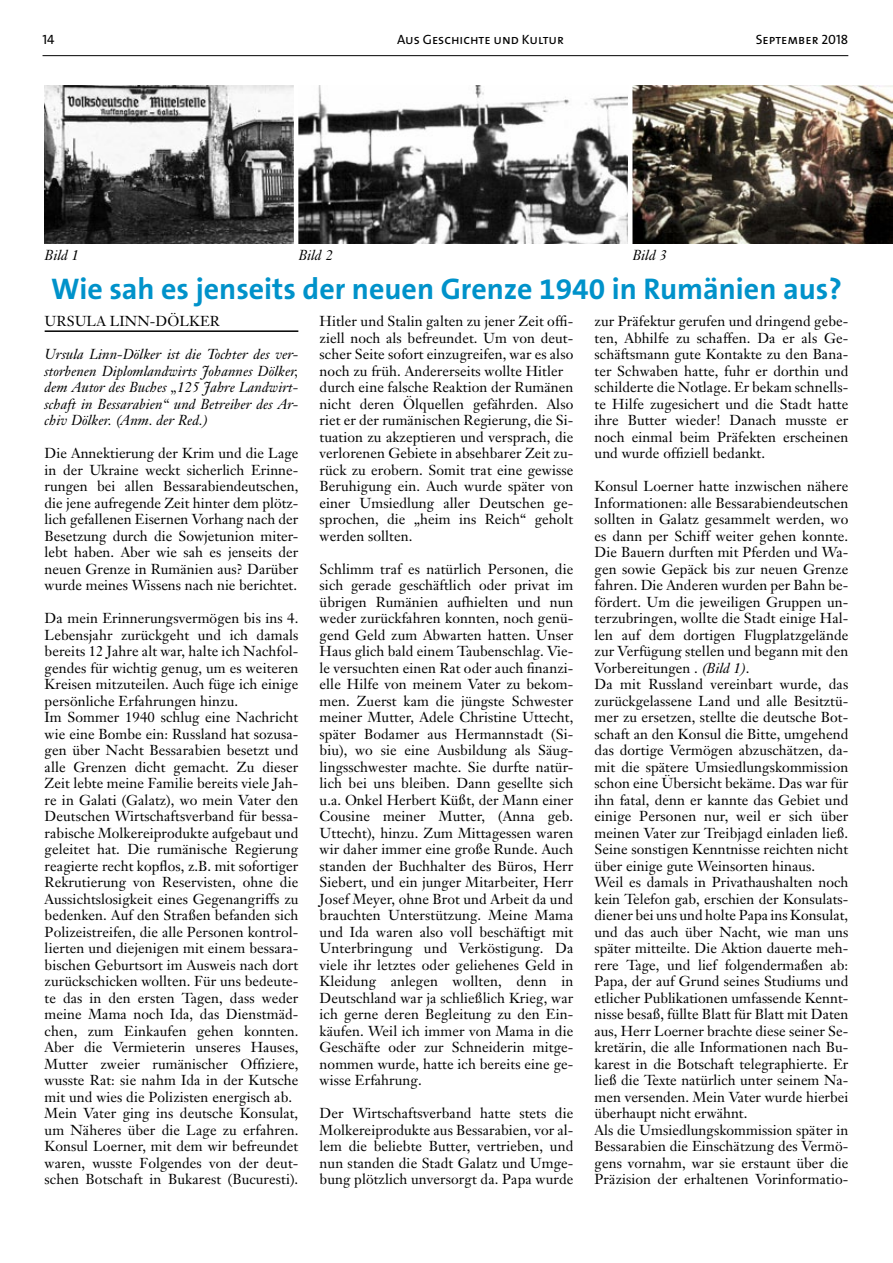
<style>
.page{position:relative;width:893px;height:1263px;background:#fff}
.page>*{position:absolute;margin:0;border:0;box-sizing:border-box;transform-origin:0 0}
.t1{font:700 30px "The Sans B7";color:#0092ca}
.t2{font:14.25px/16.5px "Janson Text";letter-spacing:.005em;color:#000;text-align:justify}
.t3{font:italic 14.25px/16.5px "Janson Text";letter-spacing:.005em;color:#000;text-align:justify}
.t4{font:13.5px "The Sans Caps";color:#000}
.s1{font-style:italic}
</style>
<div class="page">
<hr style="left:43px;top:55px;width:805px;height:1px;background:#000">
<hr style="left:45px;top:330px;width:253px;height:2px;background:#000">
<img style="left:45px;top:85px;width:848px;height:159px">
<hr style="left:294px;top:79px;width:4px;height:181px;background:#fff">
<hr style="left:628px;top:79px;width:4px;height:181px;background:#fff">
<p class="t4" style="left:43px;top:28px;width:14px">14</p>
<p class="t4" style="left:397px;top:28px;width:169px">Aus Geschichte und Kultur</p>
<p class="t4" style="left:756px;top:28px;width:94px">September 2018</p>
<p class="t3" style="left:45px;top:247px;width:36px">Bild 1</p>
<p class="t3" style="left:298px;top:247px;width:36px">Bild 2</p>
<p class="t3" style="left:632px;top:247px;width:36px">Bild 3</p>
<h1 class="t1" style="left:51px;top:273px;width:792px">Wie sah es jenseits der neuen Grenze 1940 in Rumänien aus?</h1>
<p class="t2" style="left:45px;top:313px;width:23px">Ursula</p>
<p class="t2" style="left:110px;top:313px;width:21px">Linn</p>
<p class="t2" style="left:150px;top:313px;width:41px">-Dölker</p>
<p class="t3" style="left:45px;top:346px;width:255px">Ursula Linn-Dölker ist die Tochter des ver&shy;storbenen Diplomlandwirts Johannes Dölker, dem Autor des Buches „125 Jahre Landwirt&shy;schaft in Bessarabien“ und Betreiber des Ar&shy;chiv Dölker. (Anm. der Red.)</p>
<p class="t2" style="left:45px;top:445px;width:255px">Die Annektierung der Krim und die Lage in der Ukraine weckt sicherlich Erinne&shy;rungen bei allen Bessarabiendeutschen, die jene aufregende Zeit hinter dem plötz&shy;lich gefallenen Eisernen Vorhang nach der Besetzung durch die Sowjetunion miter&shy;lebt haben. Aber wie sah es jenseits der neuen Grenze in Rumänien aus? Darüber wurde meines Wissens nach nie berichtet.</p>
<p class="t2" style="left:45px;top:610px;width:255px;text-align:left">Da mein Erinnerungsvermögen bis ins 4.<br>Lebensjahr zurückgeht und ich damals bereits 12 Jahre alt war, halte ich Nachfol&shy;gendes für wichtig genug, um es weiteren Kreisen mitzuteilen. Auch füge ich einige persönliche Erfahrungen hinzu.<br>Im Sommer 1940 schlug eine Nachricht wie eine Bombe ein: Russland hat sozusa&shy;gen über Nacht Bessarabien besetzt und alle Grenzen dicht gemacht. Zu dieser Zeit lebte meine Familie bereits viele Jah&shy;re in Galati (Galatz), wo mein Vater den Deutschen Wirtschaftsverband für bessa&shy;rabische Molkereiprodukte aufgebaut und geleitet hat. Die rumänische Regierung reagierte recht kopflos, z.B. mit sofortiger Rekrutierung von Reservisten, ohne die Aussichtslosigkeit eines Gegenangriffs zu bedenken. Auf den Straßen befanden sich Polizeistreifen, die alle Personen kontrol&shy;lierten und diejenigen mit einem bessara&shy;bischen Geburtsort im Ausweis nach dort zurückschicken wollten. Für uns bedeute&shy;te das in den ersten Tagen, dass weder meine Mama noch Ida, das Dienstmäd&shy;chen, zum Einkaufen gehen konnten.<br>Aber die Vermieterin unseres Hauses, Mutter zweier rumänischer Offiziere, wusste Rat: sie nahm Ida in der Kutsche mit und wies die Polizisten energisch ab.<br>Mein Vater ging ins deutsche Konsulat, um Näheres über die Lage zu erfahren.<br>Konsul Loerner, mit dem wir befreundet waren, wusste Folgendes von der deut&shy;schen Botschaft in Bukarest (Bucuresti).</p>
<p class="t2" style="left:320px;top:313px;width:255px;text-align:left">Hitler und Stalin galten zu jener Zeit offi&shy;ziell noch als befreundet. Um von deut&shy;scher Seite sofort einzugreifen, war es also noch zu früh. Andererseits wollte Hitler durch eine falsche Reaktion der Rumänen nicht deren Ölquellen gefährden. Also riet er der rumänischen Regierung, die Si&shy;tuation zu akzeptieren und versprach, die verlorenen Gebiete in absehbarer Zeit zu&shy;rück zu erobern. Somit trat eine gewisse Beruhigung ein. Auch wurde später von einer Umsiedlung aller Deutschen ge&shy;sprochen, die „heim ins Reich“ geholt werden sollten.</p>
<p class="t2" style="left:320px;top:560px;width:255px">Schlimm traf es natürlich Personen, die sich gerade geschäftlich oder privat im übrigen Rumänien aufhielten und nun weder zurückfahren konnten, noch genü&shy;gend Geld zum Abwarten hatten. Unser Haus glich bald einem Taubenschlag. Vie&shy;le versuchten einen Rat oder auch finanzi&shy;elle Hilfe von meinem Vater zu bekom&shy;men. Zuerst kam die jüngste Schwester meiner Mutter, Adele Christine Uttecht, später Bodamer aus Hermannstadt (Si&shy;biu), wo sie eine Ausbildung als Säug&shy;lingsschwester machte. Sie durfte natür&shy;lich bei uns bleiben. Dann gesellte sich u.a. Onkel Herbert Küßt, der Mann einer Cousine meiner Mutter, (Anna geb.<br>Uttecht), hinzu. Zum Mittagessen waren wir daher immer eine große Runde. Auch standen der Buchhalter des Büros, Herr Siebert, und ein junger Mitarbeiter, Herr Josef Meyer, ohne Brot und Arbeit da und brauchten Unterstützung. Meine Mama und Ida waren also voll beschäftigt mit Unterbringung und Verköstigung. Da viele ihr letztes oder geliehenes Geld in Kleidung anlegen wollten, denn in Deutschland war ja schließlich Krieg, war ich gerne deren Begleitung zu den Ein&shy;käufen. Weil ich immer von Mama in die Geschäfte oder zur Schneiderin mitge&shy;nommen wurde, hatte ich bereits eine ge&shy;wisse Erfahrung.</p>
<p class="t2" style="left:320px;top:1105px;width:255px">Der Wirtschaftsverband hatte stets die Molkereiprodukte aus Bessarabien, vor al&shy;lem die beliebte Butter, vertrieben, und nun standen die Stadt Galatz und Umge&shy;bung plötzlich unversorgt da. Papa wurde</p>
<p class="t2" style="left:595px;top:313px;width:255px">zur Präfektur gerufen und dringend gebe&shy;ten, Abhilfe zu schaffen. Da er als Ge&shy;schäftsmann gute Kontakte zu den Bana&shy;ter Schwaben hatte, fuhr er dorthin und schilderte die Notlage. Er bekam schnells&shy;te Hilfe zugesichert und die Stadt hatte ihre Butter wieder! Danach musste er noch einmal beim Präfekten erscheinen und wurde offiziell bedankt.</p>
<p class="t2" style="left:595px;top:478px;width:255px;text-align:left">Konsul Loerner hatte inzwischen nähere Informationen: alle Bessarabiendeutschen sollten in Galatz gesammelt werden, wo es dann per Schiff weiter gehen konnte.<br>Die Bauern durften mit Pferden und Wa&shy;gen sowie Gepäck bis zur neuen Grenze fahren. Die Anderen wurden per Bahn be&shy;fördert. Um die jeweiligen Gruppen un&shy;terzubringen, wollte die Stadt einige Hal&shy;len auf dem dortigen Flugplatzgelände zur Verfügung stellen und begann mit den Vorbereitungen . <span class="s1">(Bild 1)</span>.<br>Da mit Russland vereinbart wurde, das zurückgelassene Land und alle Besitztü&shy;mer zu ersetzen, stellte die deutsche Bot&shy;schaft an den Konsul die Bitte, umgehend das dortige Vermögen abzuschätzen, da&shy;mit die spätere Umsiedlungskommission schon eine Übersicht bekäme. Das war für ihn fatal, denn er kannte das Gebiet und einige Personen nur, weil er sich über meinen Vater zur Treibjagd einladen ließ.<br>Seine sonstigen Kenntnisse reichten nicht über einige gute Weinsorten hinaus.<br>Weil es damals in Privathaushalten noch kein Telefon gab, erschien der Konsulats&shy;diener bei uns und holte Papa ins Konsulat, und das auch über Nacht, wie man uns später mitteilte. Die Aktion dauerte meh&shy;rere Tage, und lief folgendermaßen ab:<br>Papa, der auf Grund seines Studiums und etlicher Publikationen umfassende Kennt&shy;nisse besaß, füllte Blatt für Blatt mit Daten aus, Herr Loerner brachte diese seiner Se&shy;kretärin, die alle Informationen nach Bu&shy;karest in die Botschaft telegraphierte. Er ließ die Texte natürlich unter seinem Na&shy;men versenden. Mein Vater wurde hierbei überhaupt nicht erwähnt.<br>Als die Umsiedlungskommission später in Bessarabien die Einschätzung des Vermö&shy;gens vornahm, war sie erstaunt über die Präzision der erhaltenen Vorinformatio-</p>
</div>
